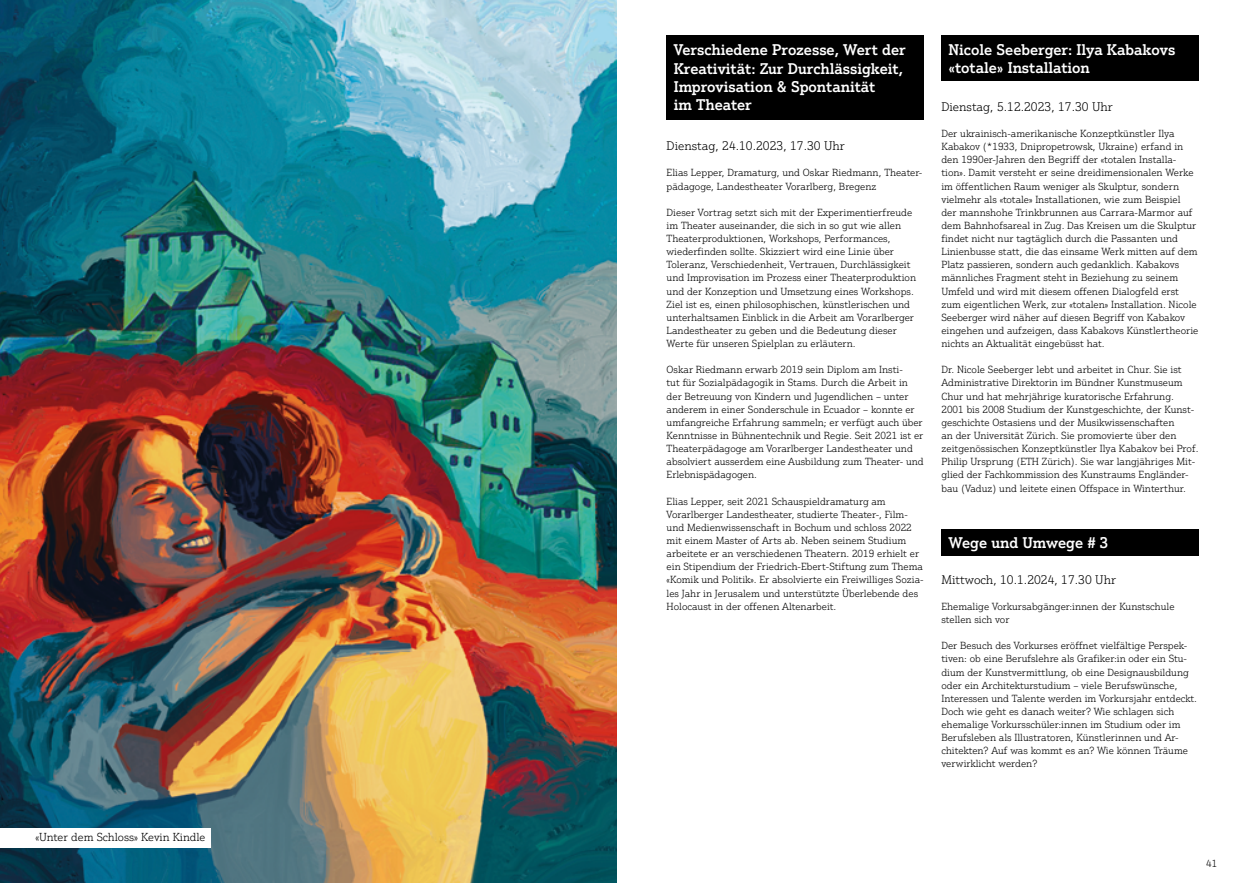
<style>
.page{position:relative;width:1234px;height:883px;background:#fff}
.page>*{position:absolute;margin:0;border:0;box-sizing:border-box;transform-origin:0 0}
.t1{font:500 15px/18.1px "Justus Pro";color:#fff}
.t2{font:300 12.12px "Justus Pro";color:#000}
.t3{font:300 11.25px "Justus Pro";color:#000}
.t4{font:300 10px/13.1px "Justus Pro";color:#000}
</style>
<div class="page">
<img style="left:0;top:0;width:617px;height:882px">
<div style="left:666px;top:35px;width:257px;height:84px;background:#000"></div>
<div style="left:941px;top:36px;width:257px;height:45px;background:#000"></div>
<div style="left:941px;top:529px;width:257px;height:26px;background:#000"></div>
<div style="left:0;top:827px;width:211px;height:20px;background:#fff"></div>
<p class="t3" style="left:35px;top:830px;width:171px">«Unter dem Schloss» Kevin Kindle</p>
<h1 class="t1" style="left:673px;top:41px;width:234px">Verschiedene Prozesse, Wert der<br>Kreativität: Zur Durchlässigkeit,<br>Improvisation &amp; Spontanität<br>im Theater</h1>
<p class="t2" style="left:666px;top:138px;width:180px">Dienstag, 24.10.2023, 17.30 Uhr</p>
<p class="t4" style="left:666px;top:166px;width:257px">Elias Lepper, Dramaturg, und Oskar Riedmann, Theater&shy;pädagoge, Landestheater Vorarlberg, Bregenz</p>
<p class="t4" style="left:666px;top:205px;width:251px">Dieser Vortrag setzt sich mit der Experimentierfreude im Theater auseinander, die sich in so gut wie allen Theaterproduktionen, Workshops, Performances, wiederfinden sollte. Skizziert wird eine Linie über Toleranz, Verschiedenheit, Vertrauen, Durchlässigkeit und Improvisation im Prozess einer Theaterproduktion und der Konzeption und Umsetzung eines Workshops.<br>Ziel ist es, einen philosophischen, künstlerischen und unterhaltsamen Einblick in die Arbeit am Vorarlberger Landestheater zu geben und die Bedeutung dieser Werte für unseren Spielplan zu erläutern.</p>
<p class="t4" style="left:666px;top:363px;width:258px">Oskar Riedmann erwarb 2019 sein Diplom am Insti-<br>tut für Sozialpädagogik in Stams. Durch die Arbeit in der Betreuung von Kindern und Jugendlichen – unter anderem in einer Sonderschule in Ecuador – konnte er umfangreiche Erfahrung sammeln; er verfügt auch über Kenntnisse in Bühnentechnik und Regie. Seit 2021 ist er Theaterpädagoge am Vorarlberger Landestheater und absolviert ausserdem eine Ausbildung zum Theater- und Erlebnispädagogen.</p>
<p class="t4" style="left:666px;top:494px;width:258px">Elias Lepper, seit 2021 Schauspieldramaturg am Vorarlberger Landestheater, studierte Theater-, Film&shy;und Medienwissenschaft in Bochum und schloss 2022 mit einem Master of Arts ab. Neben seinem Studium arbeitete er an verschiedenen Theatern. 2019 erhielt er ein Stipendium der Friedrich-Ebert-Stiftung zum Thema «Komik und Politik». Er absolvierte ein Freiwilliges Sozia&shy;les Jahr in Jerusalem und unterstützte Überlebende des Holocaust in der offenen Altenarbeit.</p>
<h1 class="t1" style="left:948px;top:40px;width:228px">Nicole Seeberger: Ilya Kabakovs «totale» Installation</h1>
<p class="t2" style="left:941px;top:99px;width:173px">Dienstag, 5.12.2023, 17.30 Uhr</p>
<p class="t4" style="left:941px;top:127px;width:258px">Der ukrainisch-amerikanische Konzeptkünstler Ilya Kabakov (*1933, Dnipropetrowsk, Ukraine) erfand in den 1990er-Jahren den Begriff der «totalen Installa&shy;tion». Damit versteht er seine dreidimensionalen Werke im öffentlichen Raum weniger als Skulptur, sondern vielmehr als «totale» Installationen, wie zum Beispiel<br>der mannshohe Trinkbrunnen aus Carrara-Marmor auf dem Bahnhofsareal in Zug. Das Kreisen um die Skulptur findet nicht nur tagtäglich durch die Passanten und Linienbusse statt, die das einsame Werk mitten auf dem Platz passieren, sondern auch gedanklich. Kabakovs männliches Fragment steht in Beziehung zu seinem Umfeld und wird mit diesem offenen Dialogfeld erst zum eigentlichen Werk, zur «totalen» Installation. Nicole Seeberger wird näher auf diesen Begriff von Kabakov eingehen und aufzeigen, dass Kabakovs Künstlertheorie nichts an Aktualität eingebüsst hat.</p>
<p class="t4" style="left:941px;top:363px;width:258px">Dr. Nicole Seeberger lebt und arbeitet in Chur. Sie ist Administrative Direktorin im Bündner Kunstmuseum Chur und hat mehrjährige kuratorische Erfahrung.<br>2001 bis 2008 Studium der Kunstgeschichte, der Kunst&shy;geschichte Ostasiens und der Musikwissenschaften<br>an der Universität Zürich. Sie promovierte über den zeitgenössischen Konzeptkünstler Ilya Kabakov bei Prof.<br>Philip Ursprung (ETH Zürich). Sie war langjähriges Mit&shy;glied der Fachkommission des Kunstraums Engländer&shy;bau (Vaduz) und leitete einen Offspace in Winterthur.</p>
<h1 class="t1" style="left:948px;top:533px;width:161px">Wege und Umwege # 3</h1>
<p class="t2" style="left:941px;top:571px;width:176px">Mittwoch, 10.1.2024, 17.30 Uhr</p>
<p class="t4" style="left:941px;top:599px;width:234px">Ehemalige Vorkursabgänger:innen der Kunstschule stellen sich vor</p>
<p class="t4" style="left:941px;top:638px;width:257px">Der Besuch des Vorkurses eröffnet vielfältige Perspek&shy;tiven: ob eine Berufslehre als Grafiker:in oder ein Stu&shy;dium der Kunstvermittlung, ob eine Designausbildung oder ein Architekturstudium – viele Berufswünsche, Interessen und Talente werden im Vorkursjahr entdeckt.<br>Doch wie geht es danach weiter? Wie schlagen sich ehemalige Vorkursschüler:innen im Studium oder im Berufsleben als Illustratoren, Künstlerinnen und Ar&shy;chitekten? Auf was kommt es an? Wie können Träume verwirklicht werden?</p>
<p class="t4" style="left:1205px;top:856px;width:13px">41</p>
</div>
